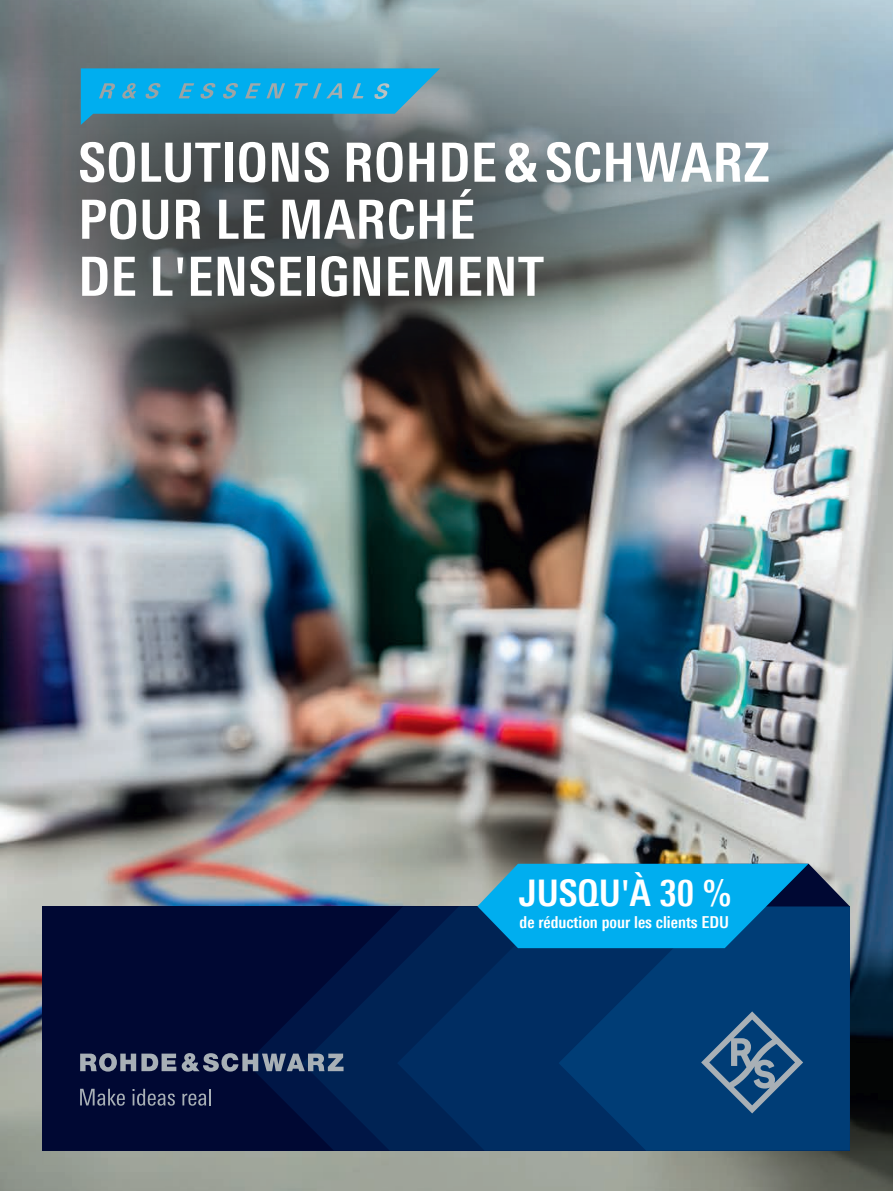
<style>
.page{position:relative;width:893px;height:1191px;background:#fff}
.page>*{position:absolute;margin:0;border:0;box-sizing:border-box;transform-origin:0 0}
.t1{font:700 54px/57px "Linotype Univers 620 Cn";letter-spacing:.01em;color:#fff}
.t2{font:700 36.75px "Linotype Univers 620 Cn";color:#fff}
.t3{font:700 16.5px "Linotype Univers 620 Cn";color:#fff}
</style>
<div class="page">
<img style="left:0;top:485px;width:893px;height:706px">
<div style="left:43px;top:906px;width:807px;height:244px;background:#000833"></div>
<svg style="left:246px;top:1008px;width:56px;height:110px"></svg>
<svg style="left:302px;top:913px;width:95px;height:237px"></svg>
<svg style="left:397px;top:906px;width:162px;height:244px;background:#00285c"></svg>
<svg style="left:559px;top:948px;width:291px;height:202px;background:#003971"></svg>
<img style="left:0;top:0;width:893px;height:485px">
<svg style="left:80px;top:1088px;width:45px;height:17px"></svg>
<svg style="left:133px;top:1088px;width:42px;height:17px"></svg>
<svg style="left:182px;top:1089px;width:29px;height:16px"></svg>
<svg style="left:80px;top:1053px;width:264px;height:18px"></svg>
<svg style="left:701px;top:1011px;width:102px;height:102px;background:#2a5a86"></svg>
<svg style="left:477px;top:863px;width:373px;height:85px;background:#0b91ca"></svg>
<svg style="left:81px;top:68px;width:359px;height:57px;background:#25a0cd"></svg>
<p class="t1" style="left:78px;top:134px;width:693px">SOLUTIONS ROHDE&amp;SCHWARZ<br>POUR LE MARCHÉ<br>DE L'ENSEIGNEMENT</p>
<p class="t2" style="left:519px;top:870px;width:214px">JUSQU'À 30 %</p>
<p class="t3" style="left:520px;top:912px;width:211px">de réduction pour les clients EDU</p>
</div>
